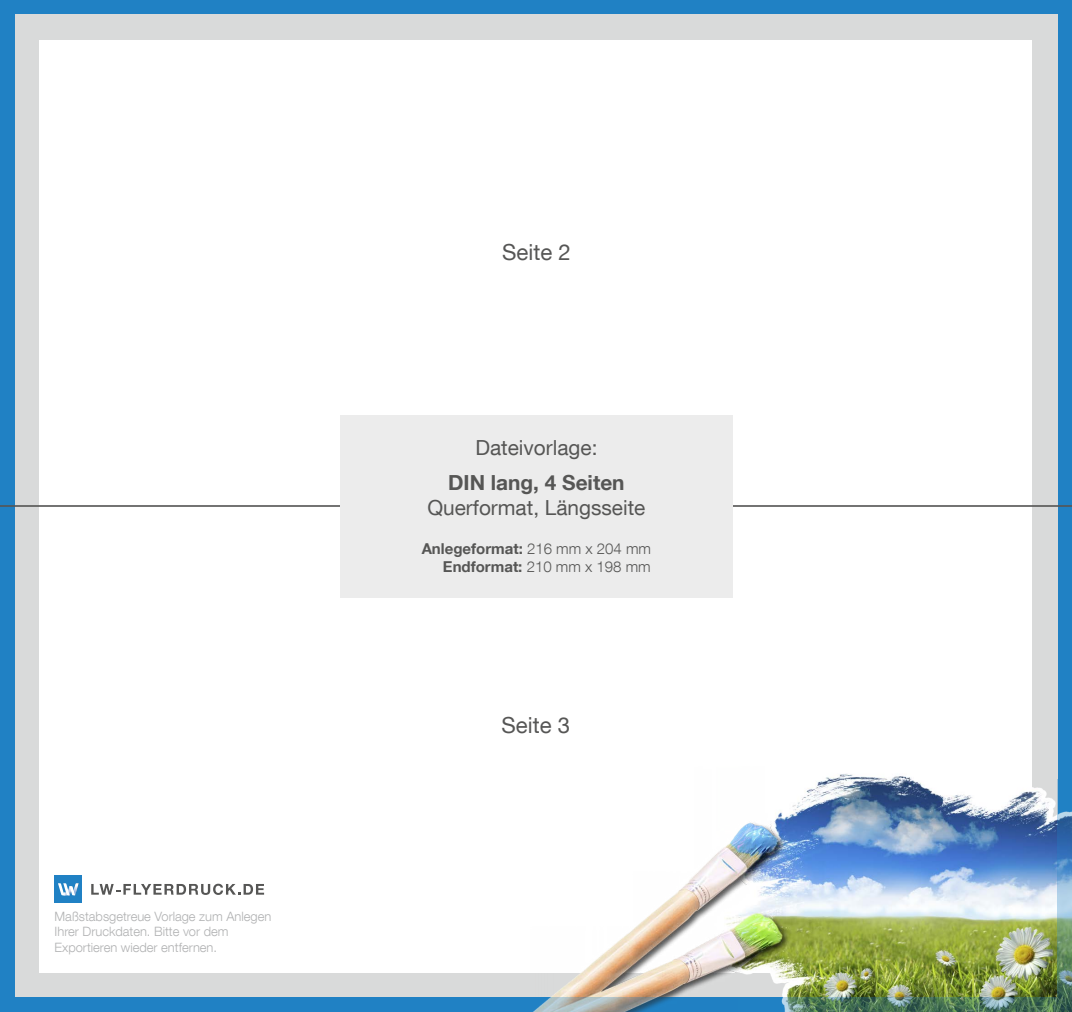
<style>
.page{position:relative;width:1072px;height:1012px;background:#fff}
.page>*{position:absolute;margin:0;border:0;box-sizing:border-box;transform-origin:0 0}
.t1{font:22.22px "Helvetica Neue LT Com";color:#565655}
.t2{font:20.82px/25px "Helvetica Neue LT Com";color:#565655;text-align:center}
.t3{font:700 15.05px "Helvetica Neue LT Com";color:#565655}
.t4{font:300 15.05px "Helvetica Neue LT Com";color:#565655}
.t5{font:300 12.95px/15.4px "Helvetica Neue LT Com";color:#b1b2b3}
.s1{font-weight:700}
.s2{font-weight:300}
</style>
<div class="page">
<div style="left:0;top:0;width:1071px;height:1012px;background:#2081c4"></div>
<div style="left:15px;top:15px;width:1042px;height:982px;background:#d9dada"></div>
<div style="left:40px;top:40px;width:992px;height:932px;background:#fff"></div>
<img style="left:527px;top:766px;width:531px;height:231px">
<svg style="left:1057px;top:779px;width:14px;height:218px;background:#5e92a6"></svg>
<svg style="left:533px;top:997px;width:538px;height:15px"></svg>
<svg style="left:91px;top:884px;width:173px;height:11px"></svg>
<div style="left:55px;top:876px;width:27px;height:27px;background:#2081c4"></div>
<svg style="left:58px;top:883px;width:21px;height:12px"></svg>
<hr style="left:0;top:505px;width:1071px;height:2px;background:#565655">
<div style="left:340px;top:415px;width:392px;height:183px;background:#ececec"></div>
<p class="t5" style="left:55px;top:908px;width:218px">Maßstabsgetreue Vorlage zum Anlegen<br>Ihrer Druckdaten. Bitte vor dem</p>
<p class="t5" style="left:55px;top:939px;width:164px">Exportieren wieder entfernen.</p>
<p class="t1" style="left:502px;top:239px;width:70px">Seite 2</p>
<p class="t2" style="left:475px;top:435px;width:124px">Dateivorlage:</p>
<p class="t2" style="left:427px;top:469px;width:219px"><span class="s1">DIN lang, 4 Seiten<br></span>Querformat, Längsseite</p>
<p class="t3" style="left:421px;top:539px;width:231px">Anlegeformat: <span class="s2">216 mm x 204 mm</span></p>
<p class="t4" style="left:443px;top:557px;width:209px"><span class="s1">Endformat:</span> 210 mm x 198 mm</p>
<p class="t1" style="left:501px;top:712px;width:70px">Seite 3</p>
</div>
